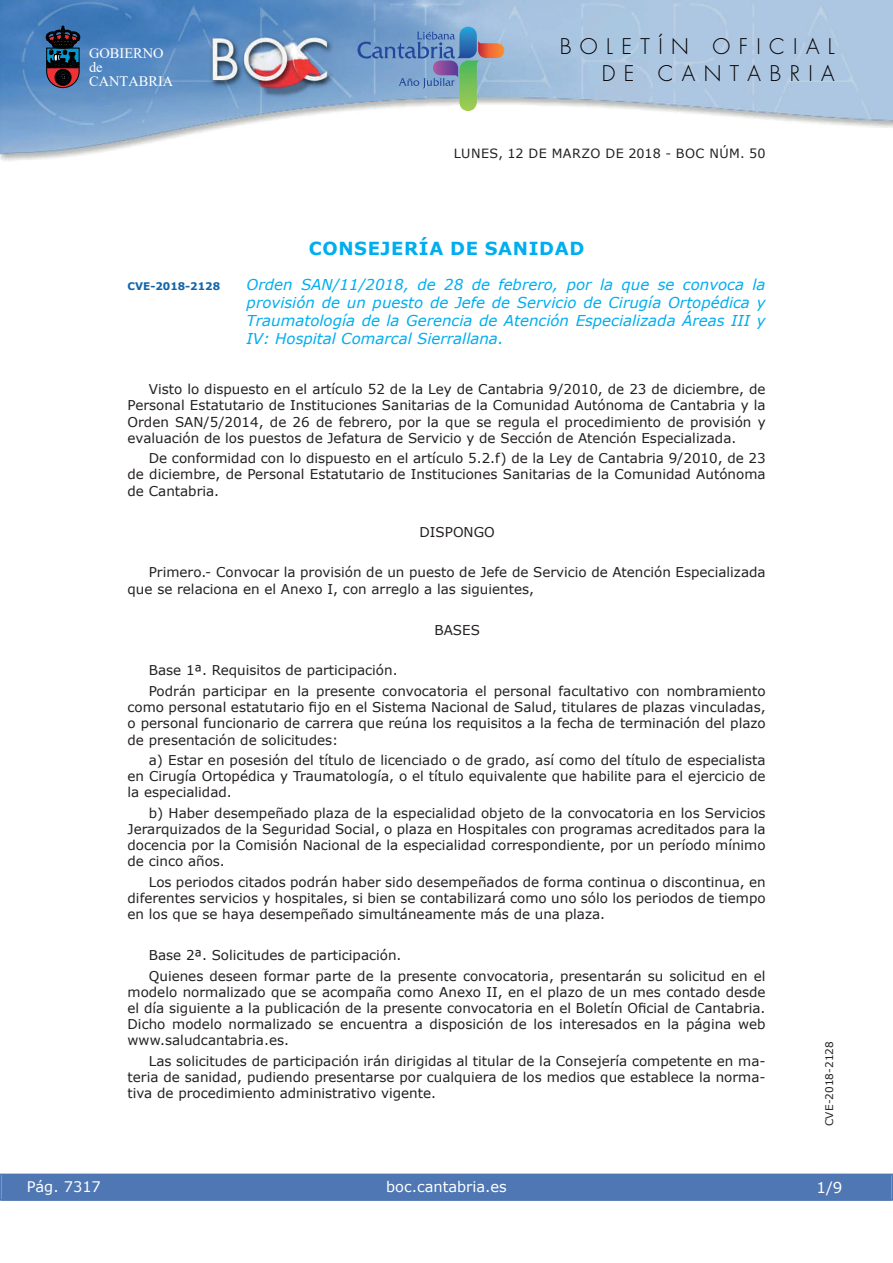
<style>
.page{position:relative;width:893px;height:1263px;background:#fff}
.page>*{position:absolute;margin:0;border:0;box-sizing:border-box;transform-origin:0 0}
.t1{font:300 21px/27px "Futura";letter-spacing:.4em;color:#040000;text-align:right}
.t2{font:700 18px "Verdana";letter-spacing:.035em;color:#00aeef}
.t3{font:italic 15px/18px "Verdana";color:#00aeef;text-align:justify}
.t4{font:15px "Verdana";color:#fff}
.t5{font:14.55px "Verdana";color:#fff}
.t6{font:14.4px/14.2px "Times New Roman";color:#fff}
.t7{font:13.5px/16.2px "Verdana";color:#231f20;text-align:justify}
.t8{font:12.75px "Verdana";letter-spacing:.035em;color:#231f20}
.t9{font:10.5px "Verdana";color:#231f20}
.t10{font:700 10.5px "Verdana";color:#1263a9}
</style>
<div class="page">
<img style="left:0;top:0;width:893px;height:161px">
<svg style="left:46px;top:26px;width:34px;height:62px;background:#333345"></svg>
<svg style="left:357px;top:27px;width:148px;height:85px;background:#8aa7c1"></svg>
<div style="left:1px;top:1174px;width:890px;height:27px;background:#4f77b3"></div>
<div style="left:0;top:1174px;width:893px;height:27px;border:1px solid #4f77b3"></div>
<p class="t6" style="left:89px;top:46px;width:86px">GOBIERNO de<br>CANTABRIA</p>
<h1 class="t1" style="left:560px;top:35px;width:277px">BOLETÍN OFICIAL<br>DE CANTABRIA</h1>
<p class="t8" style="left:454px;top:145px;width:313px">LUNES, 12 DE MARZO DE 2018 - BOC NÚM. 50</p>
<h2 class="t2" style="left:309px;top:237px;width:277px">CONSEJERÍA DE SANIDAD</h2>
<p class="t10" style="left:128px;top:279px;width:94px">CVE-2018-2128</p>
<p class="t3" style="left:247px;top:275px;width:520px">Orden SAN/11/2018, de 28 de febrero, por la que se convoca la provisión de un puesto de Jefe de Servicio de Cirugía Ortopédica y Traumatología de la Gerencia de Atención Especializada Áreas III y IV: Hospital Comarcal Sierrallana.</p>
<p class="t7" style="left:128px;top:381px;width:639px;text-indent:21px">Visto lo dispuesto en el artículo 52 de la Ley de Cantabria 9/2010, de 23 de diciembre, de Personal Estatutario de Instituciones Sanitarias de la Comunidad Autónoma de Cantabria y la Orden SAN/5/2014, de 26 de febrero, por la que se regula el procedimiento de provisión y evaluación de los puestos de Jefatura de Servicio y de Sección de Atención Especializada.</p>
<p class="t7" style="left:128px;top:450px;width:639px;text-indent:21px">De conformidad con lo dispuesto en el artículo 5.2.f) de la Ley de Cantabria 9/2010, de 23 de diciembre, de Personal Estatutario de Instituciones Sanitarias de la Comunidad Autónoma de Cantabria.</p>
<p class="t7" style="left:419px;top:523px;width:77px">DISPONGO</p>
<p class="t7" style="left:128px;top:564px;width:639px;text-indent:21px">Primero.- Convocar la provisión de un puesto de Jefe de Servicio de Atención Especializada que se relaciona en el Anexo I, con arreglo a las siguientes,</p>
<p class="t7" style="left:434px;top:621px;width:47px">BASES</p>
<p class="t7" style="left:149px;top:660px;width:618px;line-height:20.4px">Base 1ª. Requisitos de participación.<br>Podrán participar en la presente convocatoria el personal facultativo con nombramiento</p>
<p class="t7" style="left:128px;top:699px;width:639px">como personal estatutario fijo en el Sistema Nacional de Salud, titulares de plazas vinculadas, o personal funcionario de carrera que reúna los requisitos a la fecha de terminación del plazo de presentación de solicitudes:</p>
<p class="t7" style="left:128px;top:751px;width:639px;text-indent:21px">a) Estar en posesión del título de licenciado o de grado, así como del título de especialista en Cirugía Ortopédica y Traumatología, o el título equivalente que habilite para el ejercicio de la especialidad.</p>
<p class="t7" style="left:128px;top:804px;width:639px;text-indent:21px">b) Haber desempeñado plaza de la especialidad objeto de la convocatoria en los Servicios Jerarquizados de la Seguridad Social, o plaza en Hospitales con programas acreditados para la docencia por la Comisión Nacional de la especialidad correspondiente, por un período mínimo de cinco años.</p>
<p class="t7" style="left:128px;top:873px;width:639px;text-indent:21px">Los periodos citados podrán haber sido desempeñados de forma continua o discontinua, en diferentes servicios y hospitales, si bien se contabilizará como uno sólo los periodos de tiempo en los que se haya desempeñado simultáneamente más de una plaza.</p>
<p class="t7" style="left:149px;top:945px;width:618px;line-height:20.4px">Base 2ª. Solicitudes de participación.<br>Quienes deseen formar parte de la presente convocatoria, presentarán su solicitud en el</p>
<p class="t7" style="left:128px;top:983px;width:639px">modelo normalizado que se acompaña como Anexo II, en el plazo de un mes contado desde el día siguiente a la publicación de la presente convocatoria en el Boletín Oficial de Cantabria.<br>Dicho modelo normalizado se encuentra a disposición de los interesados en la página web www.saludcantabria.es.</p>
<p class="t7" style="left:128px;top:1052px;width:639px;text-indent:21px">Las solicitudes de participación irán dirigidas al titular de la Consejería competente en ma&shy;teria de sanidad, pudiendo presentarse por cualquiera de los medios que establece la norma&shy;tiva de procedimiento administrativo vigente.</p>
<p class="t5" style="left:27px;top:1177px;width:76px">Pág. 7317</p>
<p class="t5" style="left:386px;top:1178px;width:122px">boc.cantabria.es</p>
<p class="t9" style="left:823px;top:1126px;width:87px;rotate:-90deg">CVE-2018-2128</p>
<p class="t4" style="left:816px;top:1178px;width:27px">1/9</p>
</div>
